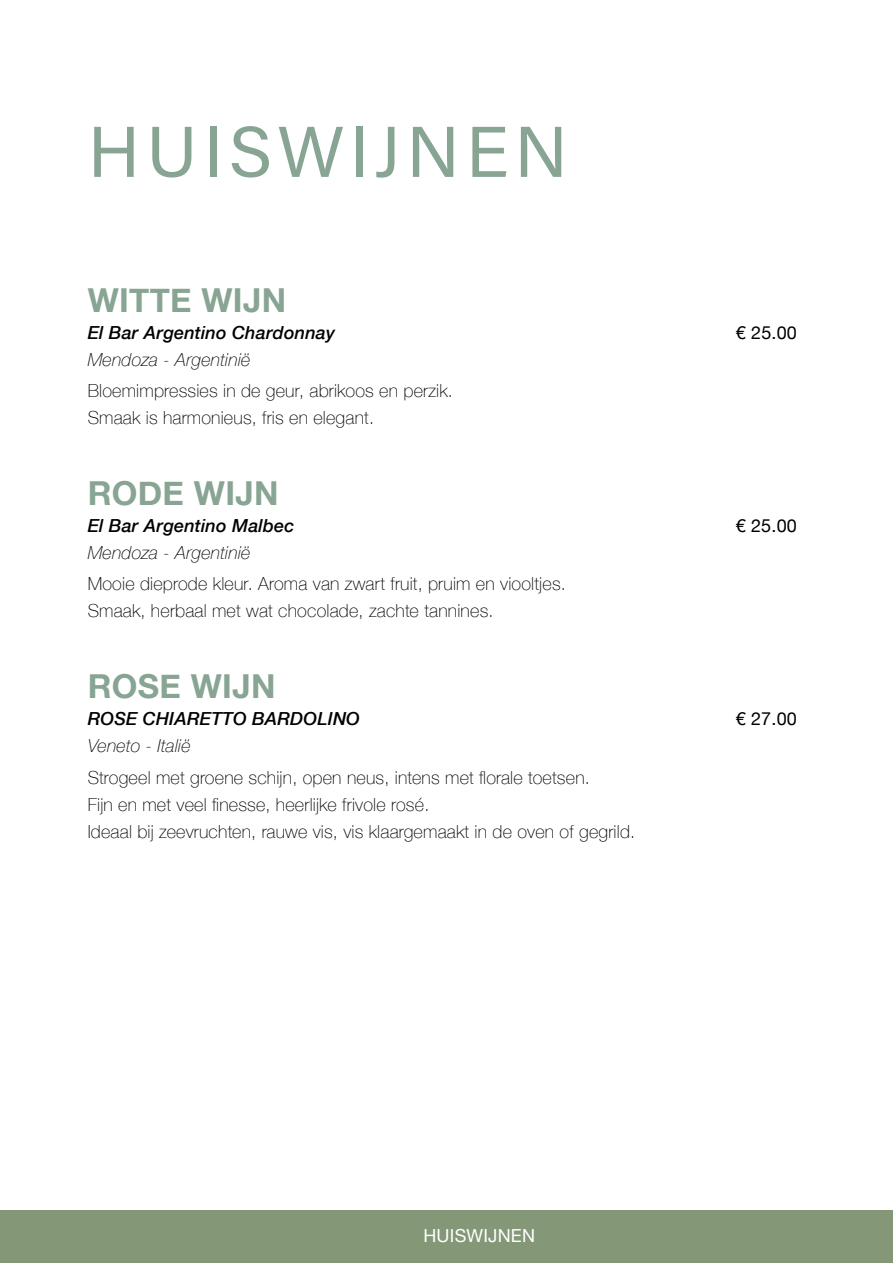
<style>
.page{position:relative;width:893px;height:1263px;background:#fff}
.page>*{position:absolute;margin:0;border:0;box-sizing:border-box;transform-origin:0 0}
.t1{font:72px "Acumin Variable Concept";letter-spacing:.075em;color:#88a493}
.t2{font:700 33px "Helvetica Neue";letter-spacing:.01em;color:#88a493}
.t3{font:100 18px/27px "Helvetica Neue";letter-spacing:.01em;color:#000}
.t4{font:italic 500 18px "Helvetica Neue";letter-spacing:.01em;color:#000}
.t5{font:italic 100 18px "Helvetica Neue";letter-spacing:.01em;color:#000}
.t6{font:18px "Helvetica Neue";letter-spacing:.01em;color:#000}
.t7{font:18px "Helvetica Neue";letter-spacing:.01em;color:#fff}
</style>
<div class="page">
<div style="left:0;top:1210px;width:893px;height:53px;background:#849877"></div>
<h1 class="t1" style="left:88px;top:102px;width:482px">HUISWIJNEN</h1>
<h2 class="t2" style="left:88px;top:274px;width:200px">WITTE WIJN</h2>
<p class="t4" style="left:88px;top:317px;width:249px">El Bar Argentino Chardonnay</p>
<p class="t6" style="left:736px;top:319px;width:63px">€ 25.00</p>
<p class="t5" style="left:88px;top:346px;width:164px">Mendoza - Argentinië</p>
<p class="t3" style="left:88px;top:376px;width:367px">Bloemimpressies in de geur, abrikoos en perzik.<br>Smaak is harmonieus, fris en elegant.</p>
<h2 class="t2" style="left:88px;top:467px;width:192px">RODE WIJN</h2>
<p class="t4" style="left:88px;top:510px;width:208px">El Bar Argentino Malbec</p>
<p class="t6" style="left:736px;top:513px;width:63px">€ 25.00</p>
<p class="t5" style="left:88px;top:539px;width:164px">Mendoza - Argentinië</p>
<p class="t3" style="left:88px;top:570px;width:480px">Mooie dieprode kleur. Aroma van zwart fruit, pruim en viooltjes.<br>Smaak, herbaal met wat chocolade, zachte tannines.</p>
<h2 class="t2" style="left:88px;top:661px;width:189px">ROSE WIJN</h2>
<p class="t4" style="left:88px;top:704px;width:274px">ROSE CHIARETTO BARDOLINO</p>
<p class="t6" style="left:736px;top:706px;width:63px">€ 27.00</p>
<p class="t5" style="left:88px;top:732px;width:105px">Veneto - Italië</p>
<p class="t3" style="left:88px;top:763px;width:549px">Strogeel met groene schijn, open neus, intens met florale toetsen.<br>Fijn en met veel finesse, heerlijke frivole rosé.<br>Ideaal bij zeevruchten, rauwe vis, vis klaargemaakt in de oven of gegrild.</p>
<p class="t7" style="left:423px;top:1223px;width:113px">HUISWIJNEN</p>
</div>
